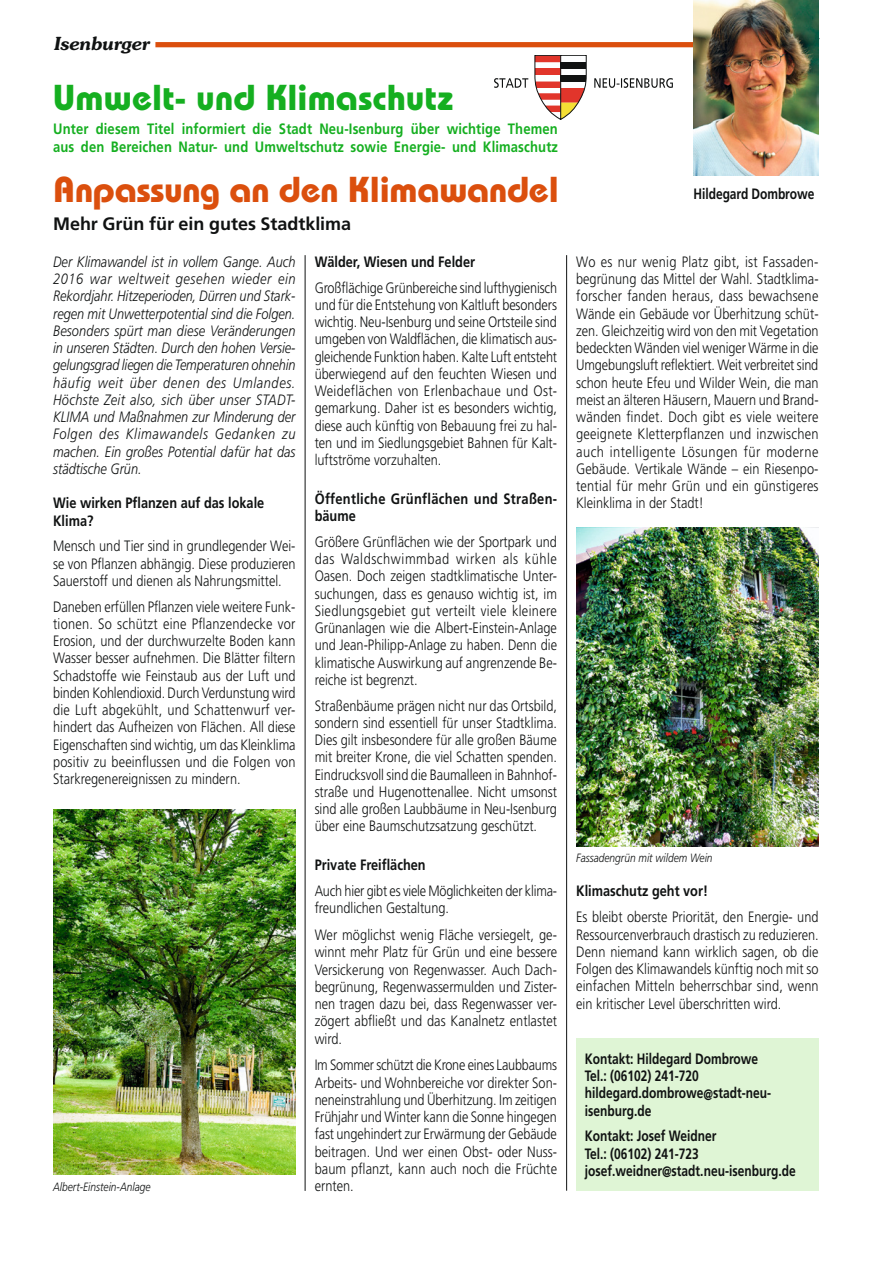
<style>
.page{position:relative;width:893px;height:1263px;background:#fff}
.page>*{position:absolute;margin:0;border:0;box-sizing:border-box;transform-origin:0 0}
.Headline_Farbe{font:700 36px "Bauhaus";letter-spacing:-.005em;color:#db4f0d}
.Headline_Farbe-2{font:700 36px "Bauhaus";letter-spacing:.01em;color:#15af20}
.Subhead{font:700 18px "Frutiger";letter-spacing:-.005em;color:#101212}
.t1{font:italic 600 18px "Souvenir";letter-spacing:-.025em;color:#101212}
.Grundtext{font:300 15px/17.2px "Frutiger";color:#101212;text-align:justify;scale:.85 1}
.Grundtext-2{font:300 15px/17.2px "Frutiger";color:#101212;text-align:justify;scale:.86 1}
.Grundtext-3{font:italic 300 15px/17.2px "Frutiger";letter-spacing:.005em;color:#101212;text-align:justify;scale:.85 1}
.t2{font:700 15px/17.2px "Frutiger LT Std";color:#101212;scale:.8 1}
.Subhead-2{font:700 15px/18px "Frutiger";letter-spacing:.01em;color:#15af20;scale:.87 1}
.Grundtext-4{font:700 15px/17.2px "Frutiger";color:#101212;scale:.85 1}
.Grundtext-5{font:700 15px/17.2px "Frutiger";letter-spacing:.025em;color:#101212;scale:.86 1}
.Headline_Farbe-3{font:700 15px "Frutiger";letter-spacing:-.005em;color:#101212;scale:.8 1}
.Bildunterschrift{font:italic 300 12px "Frutiger";color:#101212;scale:.85 1}
</style>
<div class="page">
<div style="left:155px;top:42px;width:634px;height:5px;background:#db4f0d"></div>
<hr style="left:305px;top:255px;width:1px;height:936px;background:#101212">
<hr style="left:566px;top:255px;width:1px;height:936px;background:#101212">
<img style="left:693px;top:0;width:126px;height:175px">
<div style="left:576px;top:1038px;width:243px;height:153px;background:#dff5d5"></div>
<svg style="left:494px;top:78px;width:34px;height:10px"></svg>
<svg style="left:594px;top:78px;width:79px;height:10px"></svg>
<svg style="left:535px;top:55px;width:51px;height:65px"></svg>
<img style="left:53px;top:809px;width:243px;height:366px">
<img style="left:576px;top:527px;width:243px;height:319px">
<p class="t1" style="left:53px;top:33px;width:97px">Isenburger</p>
<p class="Headline_Farbe-2" style="left:53px;top:75px;width:402px">Umwelt- und Klimaschutz</p>
<p class="Subhead-2" style="left:53px;top:120px;width:582px">Unter diesem Titel informiert die Stadt Neu-Isenburg über wichtige Themen aus den Bereichen Natur- und Umweltschutz sowie Energie- und Klimaschutz</p>
<p class="Headline_Farbe" style="left:53px;top:167px;width:507px">Anpassung an den Klimawandel</p>
<p class="Subhead" style="left:53px;top:213px;width:300px">Mehr Grün für ein gutes Stadtklima</p>
<p class="Grundtext-3" style="left:53px;top:253px;width:287px">Der Klimawandel ist in vollem Gange. Auch 2016 war weltweit gesehen wieder ein Rekordjahr. Hitzeperioden, Dürren und Stark&shy;regen mit Unwetterpotential sind die Folgen.<br>Besonders spürt man diese Veränderungen in unseren Städten. Durch den hohen Versie&shy;gelungsgrad liegen die Temperaturen ohnehin häufig weit über denen des Umlandes.<br>Höchste Zeit also, sich über unser STADT-KLIMA und Maßnahmen zur Minderung der Folgen des Klimawandels Gedanken zu machen. Ein großes Potential dafür hat das städtische Grün.</p>
<p class="Grundtext-4" style="left:53px;top:494px;width:250px">Wie wirken Pflanzen auf das lokale<br>Klima?</p>
<p class="Grundtext" style="left:53px;top:538px;width:287px">Mensch und Tier sind in grundlegender Wei&shy;se von Pflanzen abhängig. Diese produzieren Sauerstoff und dienen als Nahrungsmittel.</p>
<p class="Grundtext" style="left:53px;top:598px;width:287px">Daneben erfüllen Pflanzen viele weitere Funk&shy;tionen. So schützt eine Pflanzendecke vor Erosion, und der durchwurzelte Boden kann Wasser besser aufnehmen. Die Blätter filtern Schadstoffe wie Feinstaub aus der Luft und binden Kohlendioxid. Durch Verdunstung wird die Luft abgekühlt, und Schattenwurf ver&shy;hindert das Aufheizen von Flächen. All diese Eigenschaften sind wichtig, um das Kleinklima positiv zu beeinflussen und die Folgen von Starkregenereignissen zu mindern.</p>
<p class="Bildunterschrift" style="left:53px;top:1179px;width:116px">Albert-Einstein-Anlage</p>
<p class="Grundtext-4" style="left:315px;top:253px;width:190px">Wälder, Wiesen und Felder</p>
<p class="Grundtext" style="left:315px;top:279px;width:287px">Großflächige Grünbereiche sind lufthygienisch und für die Entstehung von Kaltluft besonders wichtig. Neu-Isenburg und seine Ortsteile sind umgeben von Waldflächen, die klimatisch aus&shy;gleichende Funktion haben. Kalte Luft entsteht überwiegend auf den feuchten Wiesen und Weideflächen von Erlenbachaue und Ost&shy;gemarkung. Daher ist es besonders wichtig, diese auch künftig von Bebauung frei zu hal&shy;ten und im Siedlungsgebiet Bahnen für Kalt&shy;luftströme vorzuhalten.</p>
<p class="Grundtext-5" style="left:315px;top:490px;width:283px">Öffentliche Grünflächen und Straßen&shy;bäume</p>
<p class="Grundtext" style="left:315px;top:533px;width:287px">Größere Grünflächen wie der Sportpark und das Waldschwimmbad wirken als kühle Oasen. Doch zeigen stadtklimatische Unter&shy;suchungen, dass es genauso wichtig ist, im Siedlungsgebiet gut verteilt viele kleinere Grünanlagen wie die Albert-Einstein-Anlage und Jean-Philipp-Anlage zu haben. Denn die klimatische Auswirkung auf angrenzende Be&shy;reiche ist begrenzt.</p>
<p class="Grundtext" style="left:315px;top:697px;width:287px">Straßenbäume prägen nicht nur das Ortsbild, sondern sind essentiell für unser Stadtklima.<br>Dies gilt insbesondere für alle großen Bäume mit breiter Krone, die viel Schatten spenden.<br>Eindrucksvoll sind die Baumalleen in Bahnhof&shy;straße und Hugenottenallee. Nicht umsonst sind alle großen Laubbäume in Neu-Isenburg über eine Baumschutzsatzung geschützt.</p>
<p class="Grundtext-4" style="left:315px;top:856px;width:132px">Private Freiflächen</p>
<p class="Grundtext" style="left:315px;top:882px;width:285px">Auch hier gibt es viele Möglichkeiten der klima&shy;freundlichen Gestaltung.</p>
<p class="Grundtext" style="left:315px;top:926px;width:287px">Wer möglichst wenig Fläche versiegelt, ge&shy;winnt mehr Platz für Grün und eine bessere Versickerung von Regenwasser. Auch Dach&shy;begrünung, Regenwassermulden und Zister&shy;nen tragen dazu bei, dass Regenwasser ver&shy;zögert abfließt und das Kanalnetz entlastet wird.</p>
<p class="Grundtext" style="left:315px;top:1056px;width:287px">Im Sommer schützt die Krone eines Laubbaums Arbeits- und Wohnbereiche vor direkter Son&shy;neneinstrahlung und Überhitzung. Im zeitigen Frühjahr und Winter kann die Sonne hingegen fast ungehindert zur Erwärmung der Gebäude beitragen. Und wer einen Obst- oder Nuss&shy;baum pflanzt, kann auch noch die Früchte ernten.</p>
<p class="Headline_Farbe-3" style="left:693px;top:185px;width:153px">Hildegard Dombrowe</p>
<p class="Grundtext-2" style="left:576px;top:253px;width:283px">Wo es nur wenig Platz gibt, ist Fassaden&shy;begrünung das Mittel der Wahl. Stadtklima&shy;forscher fanden heraus, dass bewachsene Wände ein Gebäude vor Überhitzung schüt&shy;zen. Gleichzeitig wird von den mit Vegetation bedeckten Wänden viel weniger Wärme in die Umgebungsluft reflektiert. Weit verbreitet sind schon heute Efeu und Wilder Wein, die man meist an älteren Häusern, Mauern und Brand&shy;wänden findet. Doch gibt es viele weitere geeignete Kletterpflanzen und inzwischen auch intelligente Lösungen für moderne Gebäude. Vertikale Wände – ein Riesenpo&shy;tential für mehr Grün und ein günstigeres Kleinklima in der Stadt!</p>
<p class="Bildunterschrift" style="left:576px;top:851px;width:162px">Fassadengrün mit wildem Wein</p>
<p class="Grundtext-4" style="left:576px;top:882px;width:157px">Klimaschutz geht vor!</p>
<p class="Grundtext" style="left:576px;top:908px;width:287px">Es bleibt oberste Priorität, den Energie- und Ressourcenverbrauch drastisch zu reduzieren.<br>Denn niemand kann wirklich sagen, ob die Folgen des Klimawandels künftig noch mit so einfachen Mitteln beherrschbar sind, wenn ein kritischer Level überschritten wird.</p>
<p class="t2" style="left:585px;top:1050px;width:234px">Kontakt: Hildegard Dombrowe<br>Tel.: (06102) 241-720 hildegard.dombrowe@stadt-neu&shy;isenburg.de</p>
<p class="t2" style="left:585px;top:1127px;width:265px">Kontakt: Josef Weidner<br>Tel.: (06102) 241-723 josef.weidner@stadt.neu-isenburg.de</p>
</div>
